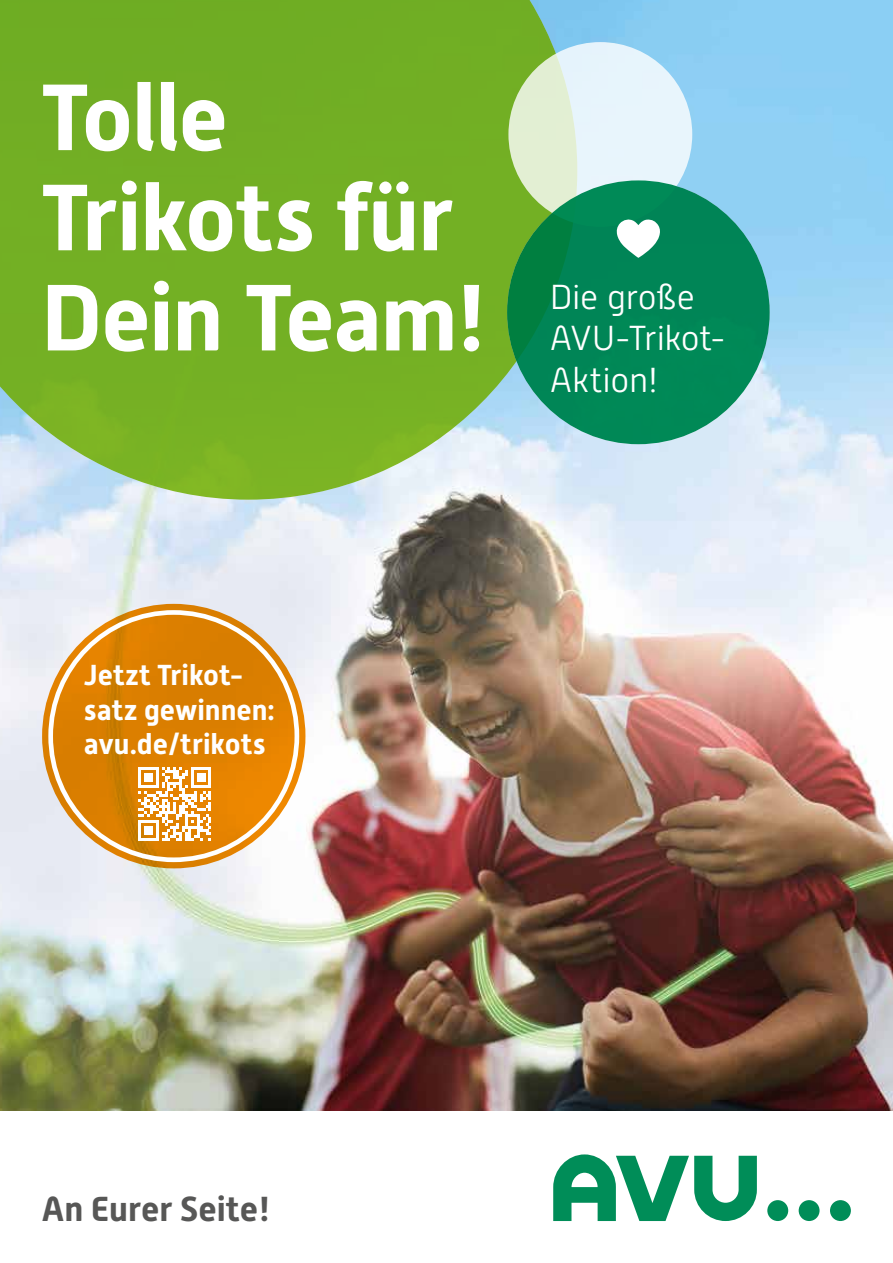
<style>
.page{position:relative;width:893px;height:1263px;background:#fff}
.page>*{position:absolute;margin:0;border:0;box-sizing:border-box;transform-origin:0 0}
.t1{font:700 93.9px/100.2px "Alwyn New";letter-spacing:-.015em;color:#fff}
.t2{font:300 34.65px/41.7px "Alwyn New";letter-spacing:-.01em;color:#fff}
.t3{font:700 34.65px "Alwyn New";color:#575756}
.t4{font:700 28.95px/34.7px "Alwyn New";color:#fff}
</style>
<div class="page">
<img style="left:0;top:0;width:893px;height:1111px">
<svg style="left:553px;top:1154px;width:204px;height:67px"></svg>
<div style="left:767px;top:1200px;width:21px;height:21px;background:#008d58;border-radius:50%"></div>
<div style="left:799px;top:1200px;width:20px;height:21px;background:#008d58;border-radius:50%"></div>
<div style="left:830px;top:1200px;width:21px;height:21px;background:#008d58;border-radius:50%"></div>
<svg style="left:0;top:0;width:577px;height:500px;background:#7cb439"></svg>
<svg style="left:508px;top:42px;width:184px;height:185px;background:#e5f2ed"></svg>
<div style="left:507px;top:180px;width:263px;height:264px;background:linear-gradient(to right,#00834b,#02895d);border-radius:50%"></div>
<svg style="left:617px;top:220px;width:43px;height:38px"></svg>
<svg style="left:42px;top:604px;width:263px;height:264px;background:#df8913"></svg>
<svg style="left:138px;top:767px;width:73px;height:73px"></svg>
<h1 class="t1" style="left:41px;top:68px;width:450px">Tolle<br>Trikots für<br>Dein Team!</h1>
<p class="t2" style="left:550px;top:276px;width:178px">Die große<br>AVU-Trikot-<br>Aktion!</p>
<p class="t4" style="left:84px;top:658px;width:192px">Jetzt Trikot&shy;satz gewinnen: avu.de/trikots</p>
<p class="t3" style="left:41px;top:1189px;width:231px">An Eurer Seite!</p>
</div>
